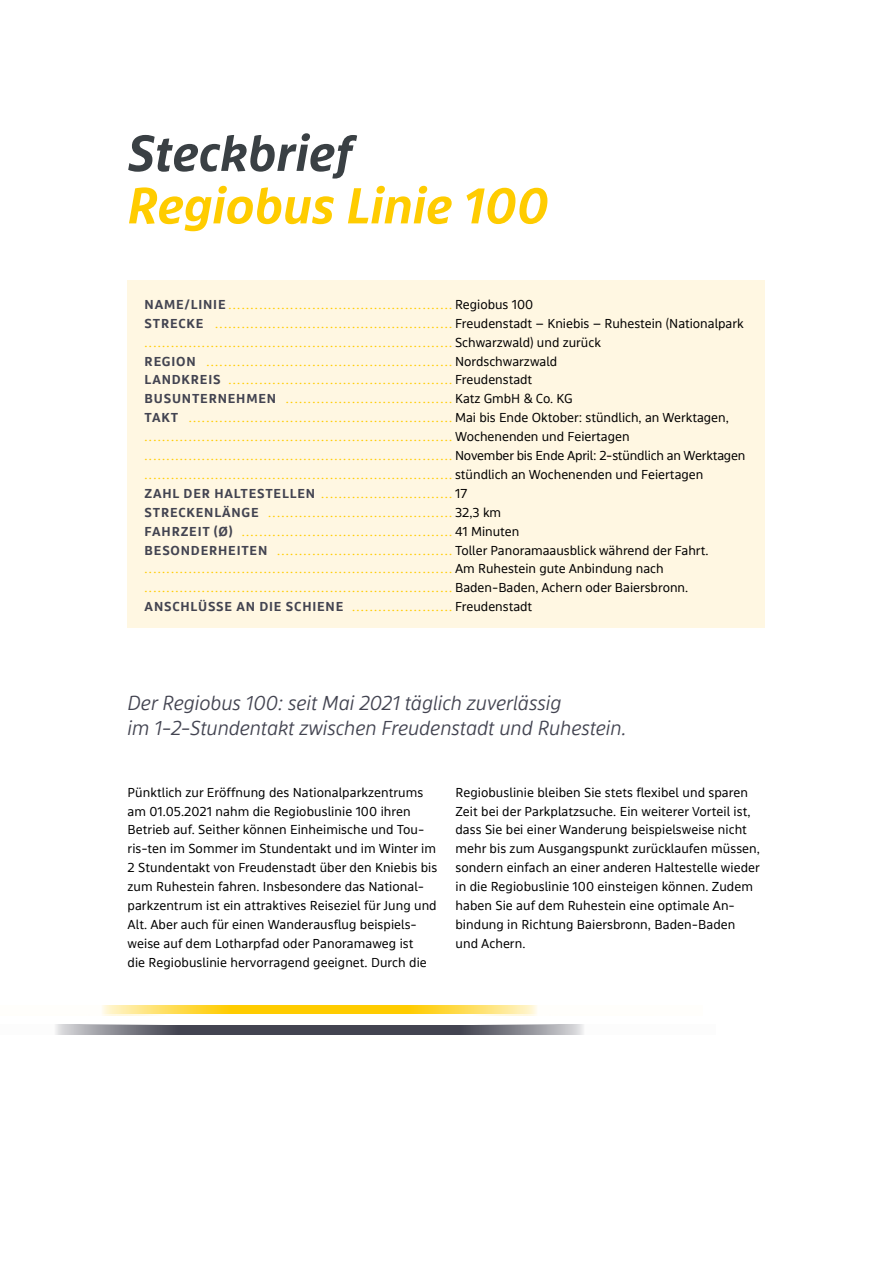
<style>
.page{position:relative;width:893px;height:1263px;background:#fff}
.page>*{position:absolute;margin:0;border:0;box-sizing:border-box;transform-origin:0 0}
.H1-Headline{font:italic 700 52.5px/52.5px "bwegt Display";letter-spacing:.01em;color:#fc0}
.p-Intro{font:italic 300 21px/25.2px "bwegt Display";color:#434451}
.H2-Headline{font:13.5px/18.9px "bwegt Text";color:#fc0}
.p-Absatz{font:13.5px/18.9px "bwegt Text";letter-spacing:.005em;color:#000}
.s1{color:#3a4044}
.s2{font-weight:700;color:#434451}
.s3{color:#000}
</style>
<div class="page">
<div style="left:128px;top:281px;width:637px;height:347px;background:#fff7e2"></div>
<svg style="left:256px;top:1025px;width:328px;height:10px;background:#5f606b"></svg>
<svg style="left:256px;top:1005px;width:281px;height:10px;background:#ffd943"></svg>
<svg style="left:55px;top:1025px;width:201px;height:10px;background:#70717b"></svg>
<svg style="left:102px;top:1005px;width:154px;height:10px;background:#ffdf65"></svg>
<h1 class="H1-Headline" style="left:128px;top:129px;width:422px"><span class="s1">Steckbrief<br></span>Regiobus Linie 100</h1>
<h2 class="H2-Headline" style="left:145px;top:295px;width:390px"><span class="s2">NAME/LINIE</span>................................................... <span class="s3">Regiobus 100</span></h2>
<h2 class="H2-Headline" style="left:145px;top:314px;width:601px"><span class="s2">STRECKE</span> ...................................................... <span class="s3">Freudenstadt – Kniebis – Ruhestein (Nationalpark </span>......................................................................<span class="s3">Schwarzwald) und zurück</span></h2>
<h2 class="H2-Headline" style="left:145px;top:352px;width:414px"><span class="s2">REGION</span> ........................................................ <span class="s3">Nordschwarzwald</span></h2>
<h2 class="H2-Headline" style="left:145px;top:371px;width:389px"><span class="s2">LANDKREIS</span> ................................................... <span class="s3">Freudenstadt</span></h2>
<h2 class="H2-Headline" style="left:145px;top:390px;width:429px"><span class="s2">BUSUNTERNEHMEN</span> ...................................... <span class="s3">Katz GmbH &amp; Co. KG</span></h2>
<h2 class="H2-Headline" style="left:145px;top:409px;width:586px"><span class="s2">TAKT</span> ............................................................ <span class="s3">Mai bis Ende Oktober: stündlich, an Werktagen,</span></h2>
<h2 class="H2-Headline" style="left:145px;top:428px;width:486px">......................................................................<span class="s3">Wochenenden und Feiertagen</span></h2>
<h2 class="H2-Headline" style="left:145px;top:447px;width:602px">......................................................................<span class="s3">November bis Ende April: 2-stündlich an Werktagen </span>......................................................................<span class="s3">stündlich an Wochenenden und Feiertagen</span></h2>
<h2 class="H2-Headline" style="left:145px;top:484px;width:324px"><span class="s2">ZAHL DER HALTESTELLEN</span> .............................. <span class="s3">17</span></h2>
<h2 class="H2-Headline" style="left:145px;top:503px;width:358px"><span class="s2">STRECKENLÄNGE</span> .......................................... <span class="s3">32,3 km</span></h2>
<h2 class="H2-Headline" style="left:145px;top:522px;width:376px"><span class="s2">FAHRZEIT (Ø)</span> ................................................ <span class="s3">41 Minuten</span></h2>
<h2 class="H2-Headline" style="left:145px;top:541px;width:565px"><span class="s2">BESONDERHEITEN</span> ........................................ <span class="s3">Toller Panoramaausblick während der Fahrt.</span></h2>
<h2 class="H2-Headline" style="left:145px;top:560px;width:521px">......................................................................<span class="s3">Am Ruhestein gute Anbindung nach</span></h2>
<h2 class="H2-Headline" style="left:145px;top:579px;width:545px">......................................................................<span class="s3">Baden-Baden, Achern oder Baiersbronn.</span></h2>
<h2 class="H2-Headline" style="left:145px;top:598px;width:389px"><span class="s2">ANSCHLÜSSE AN DIE SCHIENE</span> ....................... <span class="s3">Freudenstadt</span></h2>
<p class="p-Intro" style="left:128px;top:691px;width:500px">Der Regiobus 100: seit Mai 2021 täglich zuverlässig<br>im 1-2-Stundentakt zwischen Freudenstadt und Ruhestein.</p>
<p class="p-Absatz" style="left:128px;top:783px;width:311px">Pünktlich zur Eröffnung des Nationalparkzentrums am 01.05.2021 nahm die Regiobuslinie 100 ihren Betrieb auf. Seither können Einheimische und Tou&shy;ris-ten im Sommer im Stundentakt und im Winter im 2 Stundentakt von Freudenstadt über den Kniebis bis zum Ruhestein fahren. Insbesondere das National&shy;parkzentrum ist ein attraktives Reiseziel für Jung und Alt. Aber auch für einen Wanderausflug beispiels&shy;weise auf dem Lotharpfad oder Panoramaweg ist<br>die Regiobuslinie hervorragend geeignet. Durch die</p>
<p class="p-Absatz" style="left:455px;top:783px;width:306px">Regiobuslinie bleiben Sie stets flexibel und sparen Zeit bei der Parkplatzsuche. Ein weiterer Vorteil ist, dass Sie bei einer Wanderung beispielsweise nicht mehr bis zum Ausgangspunkt zurücklaufen müssen, sondern einfach an einer anderen Haltestelle wieder in die Regiobuslinie 100 einsteigen können. Zudem haben Sie auf dem Ruhestein eine optimale An&shy;bindung in Richtung Baiersbronn, Baden-Baden und Achern.</p>
</div>
